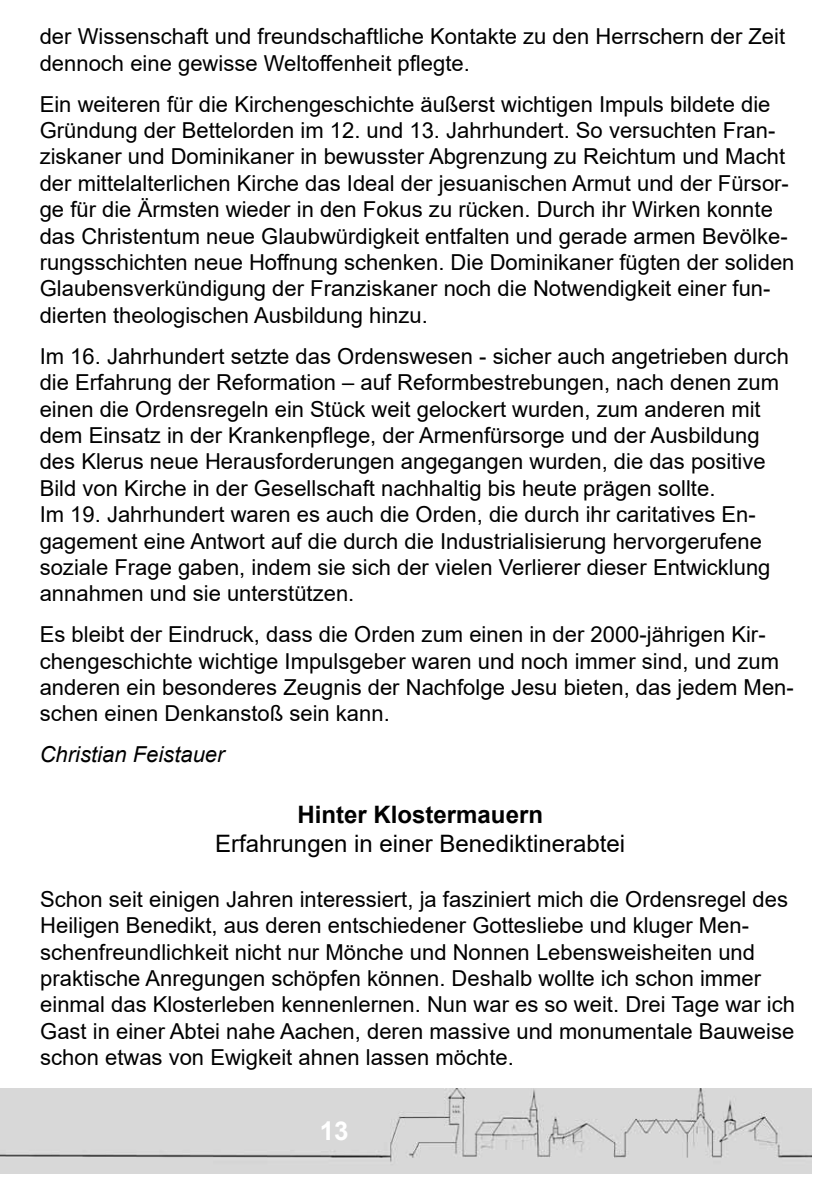
<style>
.page{position:relative;width:840px;height:1191px;background:#fff}
.page>*{position:absolute;margin:0;border:0;box-sizing:border-box;transform-origin:0 0}
.t1{font:700 26px "Arial";color:#fff}
.t2{font:24px "Arial";color:#000}
.t3{font:700 24px "Arial";color:#000}
.t4{font:22px/26.4px "Arial";color:#000}
.t5{font:italic 22px "Arial";color:#000}
</style>
<div class="page">
<img style="left:0;top:1089px;width:811px;height:84px">
<p class="t4" style="left:40px;top:23px;width:746px">der Wissenschaft und freundschaftliche Kontakte zu den Herrschern der Zeit dennoch eine gewisse Weltoffenheit pflegte.</p>
<p class="t4" style="left:40px;top:91px;width:755px">Ein weiteren für die Kirchengeschichte äußerst wichtigen Impuls bildete die Gründung der Bettelorden im 12. und 13. Jahrhundert. So versuchten Fran&shy;ziskaner und Dominikaner in bewusster Abgrenzung zu Reichtum und Macht der mittelalterlichen Kirche das Ideal der jesuanischen Armut und der Fürsor&shy;ge für die Ärmsten wieder in den Fokus zu rücken. Durch ihr Wirken konnte das Christentum neue Glaubwürdigkeit entfalten und gerade armen Bevölke&shy;rungsschichten neue Hoffnung schenken. Die Dominikaner fügten der soliden Glaubensverkündigung der Franziskaner noch die Notwendigkeit einer fun&shy;dierten theologischen Ausbildung hinzu.</p>
<p class="t4" style="left:40px;top:343px;width:750px">Im 16. Jahrhundert setzte das Ordenswesen - sicher auch angetrieben durch die Erfahrung der Reformation – auf Reformbestrebungen, nach denen zum einen die Ordensregeln ein Stück weit gelockert wurden, zum anderen mit dem Einsatz in der Krankenpflege, der Armenfürsorge und der Ausbildung des Klerus neue Herausforderungen angegangen wurden, die das positive Bild von Kirche in der Gesellschaft nachhaltig bis heute prägen sollte.<br>Im 19. Jahrhundert waren es auch die Orden, die durch ihr caritatives En&shy;gagement eine Antwort auf die durch die Industrialisierung hervorgerufene soziale Frage gaben, indem sie sich der vielen Verlierer dieser Entwicklung annahmen und sie unterstützen.</p>
<p class="t4" style="left:40px;top:621px;width:755px">Es bleibt der Eindruck, dass die Orden zum einen in der 2000-jährigen Kir&shy;chengeschichte wichtige Impulsgeber waren und noch immer sind, und zum anderen ein besonderes Zeugnis der Nachfolge Jesu bieten, das jedem Men&shy;schen einen Denkanstoß sein kann.</p>
<p class="t5" style="left:40px;top:740px;width:186px">Christian Feistauer</p>
<p class="t3" style="left:297px;top:797px;width:247px">Hinter Klostermauern</p>
<p class="t2" style="left:215px;top:826px;width:411px">Erfahrungen in einer Benediktinerabtei</p>
<p class="t4" style="left:40px;top:885px;width:756px">Schon seit einigen Jahren interessiert, ja fasziniert mich die Ordensregel des Heiligen Benedikt, aus deren entschiedener Gottesliebe und kluger Men&shy;schenfreundlichkeit nicht nur Mönche und Nonnen Lebensweisheiten und praktische Anregungen schöpfen können. Deshalb wollte ich schon immer einmal das Klosterleben kennenlernen. Nun war es so weit. Drei Tage war ich Gast in einer Abtei nahe Aachen, deren massive und monumentale Bauweise schon etwas von Ewigkeit ahnen lassen möchte.</p>
<p class="t1" style="left:319px;top:1113px;width:30px">13</p>
</div>
